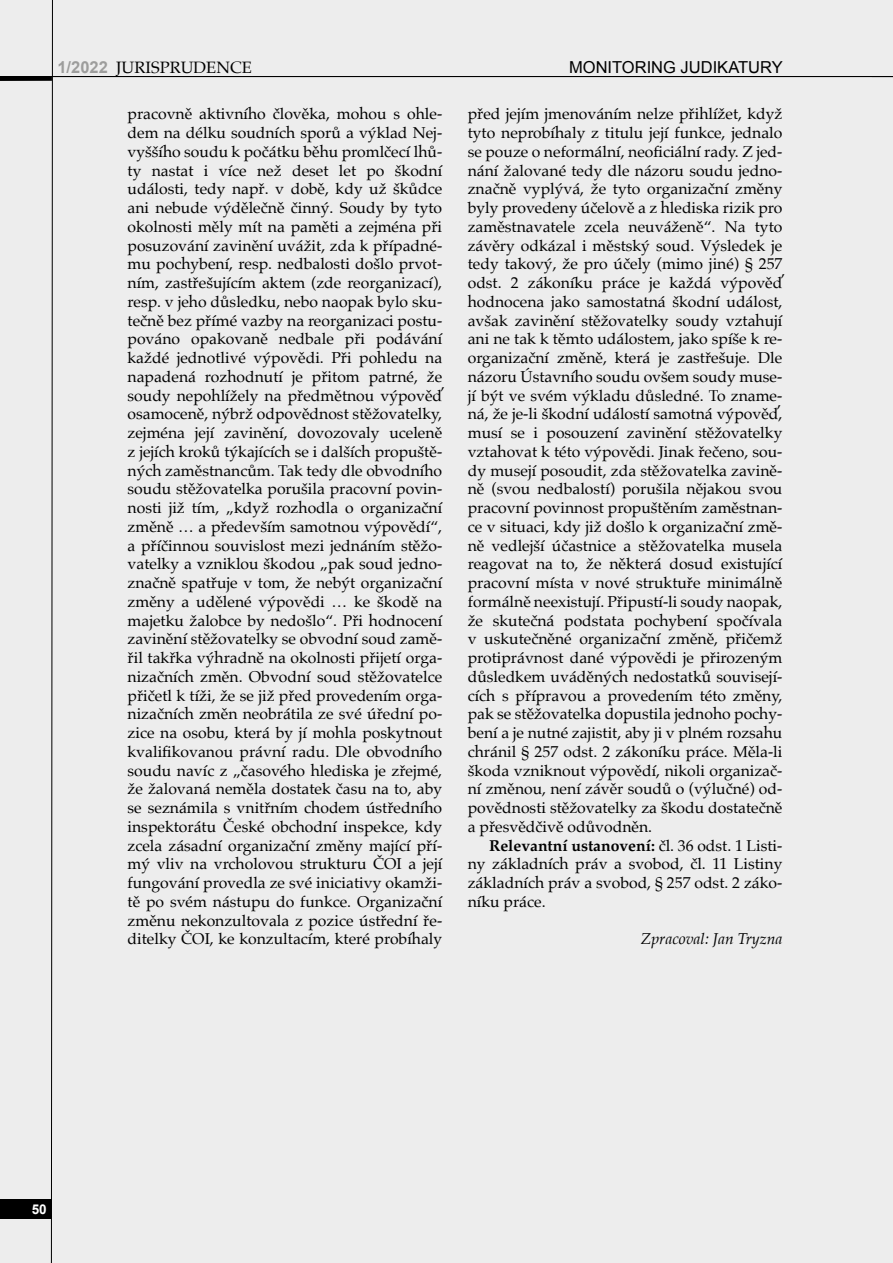
<style>
.page{position:relative;width:893px;height:1263px;background:#ededed}
.page>*{position:absolute;margin:0;border:0;box-sizing:border-box;transform-origin:0 0}
.text_zahlavi{font:16.5px "Arial";color:#000}
.text_zahlavi-2{font:16.5px "Palatino";color:#000}
.t1{font:15.75px/18.8px "Palatino";color:#000;text-align:justify}
.t2{font:italic 15.75px "Palatino";color:#000}
.text_paginace{font:700 13.5px "Arial";color:#fff}
.s1{font-family:"Arial";font-weight:700;color:#9d9d9c}
.s2{font-weight:700}
</style>
<div class="page">
<svg style="left:51px;top:0;width:2px;height:1263px;background:#757575"></svg>
<hr style="left:0;top:76px;width:893px;height:1px;background:#000">
<svg style="left:0;top:77px;width:52px;height:4px"></svg>
<div style="left:0;top:1199px;width:51px;height:19px;background:#000"></div>
<p class="text_zahlavi-2" style="left:57px;top:54px;width:196px"><span class="s1">1/2022</span> JURISPRUDENCE</p>
<p class="text_zahlavi" style="left:569px;top:57px;width:215px">MONITORING JUDIKATURY</p>
<p class="t1" style="left:128px;top:104px;width:316px">pracovně aktivního člověka, mohou s ohle&shy;dem na délku soudních sporů a výklad Nej&shy;vyššího soudu k počátku běhu promlčecí lhů&shy;ty nastat i více než deset let po škodní události, tedy např. v době, kdy už škůdce ani nebude výdělečně činný. Soudy by tyto okolnosti měly mít na paměti a zejména při posuzování zavinění uvážit, zda k případné&shy;mu pochybení, resp. nedbalosti došlo prvot&shy;ním, zastřešujícím aktem (zde reorganizací), resp. v jeho důsledku, nebo naopak bylo sku&shy;tečně bez přímé vazby na reorganizaci postu&shy;pováno opakovaně nedbale při podávání každé jednotlivé výpovědi. Při pohledu na napadená rozhodnutí je přitom patrné, že soudy nepohlížely na předmětnou výpověď osamoceně, nýbrž odpovědnost stěžovatelky, zejména její zavinění, dovozovaly uceleně z jejích kroků týkajících se i dalších propuště&shy;ných zaměstnancům. Tak tedy dle obvodního soudu stěžovatelka porušila pracovní povin&shy;nosti již tím, „když rozhodla o organizační změně … a především samotnou výpovědí“, a příčinnou souvislost mezi jednáním stěžo&shy;vatelky a vzniklou škodou „pak soud jedno&shy;značně spatřuje v tom, že nebýt organizační změny a udělené výpovědi … ke škodě na majetku žalobce by nedošlo“. Při hodnocení zavinění stěžovatelky se obvodní soud zamě&shy;řil takřka výhradně na okolnosti přijetí orga&shy;nizačních změn. Obvodní soud stěžovatelce přičetl k tíži, že se již před provedením orga&shy;nizačních změn neobrátila ze své úřední po&shy;zice na osobu, která by jí mohla poskytnout kvalifikovanou právní radu. Dle obvodního soudu navíc z „časového hlediska je zřejmé, že žalovaná neměla dostatek času na to, aby se seznámila s vnitřním chodem ústředního inspektorátu České obchodní inspekce, kdy zcela zásadní organizační změny mající pří&shy;mý vliv na vrcholovou strukturu ČOI a její fungování provedla ze své iniciativy okamži&shy;tě po svém nástupu do funkce. Organizační změnu nekonzultovala z pozice ústřední ře&shy;ditelky ČOI, ke konzultacím, které probíhaly</p>
<p class="t1" style="left:468px;top:104px;width:316px">před jejím jmenováním nelze přihlížet, když tyto neprobíhaly z titulu její funkce, jednalo se pouze o neformální, neoficiální rady. Z jed&shy;nání žalované tedy dle názoru soudu jedno&shy;značně vyplývá, že tyto organizační změny byly provedeny účelově a z hlediska rizik pro zaměstnavatele zcela neuváženě“. Na tyto závěry odkázal i městský soud. Výsledek je tedy takový, že pro účely (mimo jiné) § 257 odst. 2 zákoníku práce je každá výpověď hodnocena jako samostatná škodní událost, avšak zavinění stěžovatelky soudy vztahují ani ne tak k těmto událostem, jako spíše k re&shy;organizační změně, která je zastřešuje. Dle názoru Ústavního soudu ovšem soudy muse&shy;jí být ve svém výkladu důsledné. To zname&shy;ná, že je-li škodní událostí samotná výpověď, musí se i posouzení zavinění stěžovatelky vztahovat k této výpovědi. Jinak řečeno, sou&shy;dy musejí posoudit, zda stěžovatelka zavině&shy;ně (svou nedbalostí) porušila nějakou svou pracovní povinnost propuštěním zaměstnan&shy;ce v situaci, kdy již došlo k organizační změ&shy;ně vedlejší účastnice a stěžovatelka musela reagovat na to, že některá dosud existující pracovní místa v nové struktuře minimálně formálně neexistují. Připustí-li soudy naopak, že skutečná podstata pochybení spočívala v uskutečněné organizační změně, přičemž protiprávnost dané výpovědi je přirozeným důsledkem uváděných nedostatků souvisejí&shy;cích s přípravou a provedením této změny, pak se stěžovatelka dopustila jednoho pochy&shy;bení a je nutné zajistit, aby ji v plném rozsahu chránil § 257 odst. 2 zákoníku práce. Měla-li škoda vzniknout výpovědí, nikoli organizač&shy;ní změnou, není závěr soudů o (výlučné) od&shy;povědnosti stěžovatelky za škodu dostatečně a přesvědčivě odůvodněn.</p>
<p class="t1" style="left:468px;top:836px;width:316px;text-indent:21px"><span class="s2">Relevantní ustanovení:</span> čl. 36 odst. 1 Listi&shy;ny základních práv a svobod, čl. 11 Listiny základních práv a svobod, § 257 odst. 2 záko&shy;níku práce.</p>
<p class="t2" style="left:641px;top:926px;width:143px">Zpracoval: Jan Tryzna</p>
<p class="text_paginace" style="left:32px;top:1200px;width:17px">50</p>
</div>
